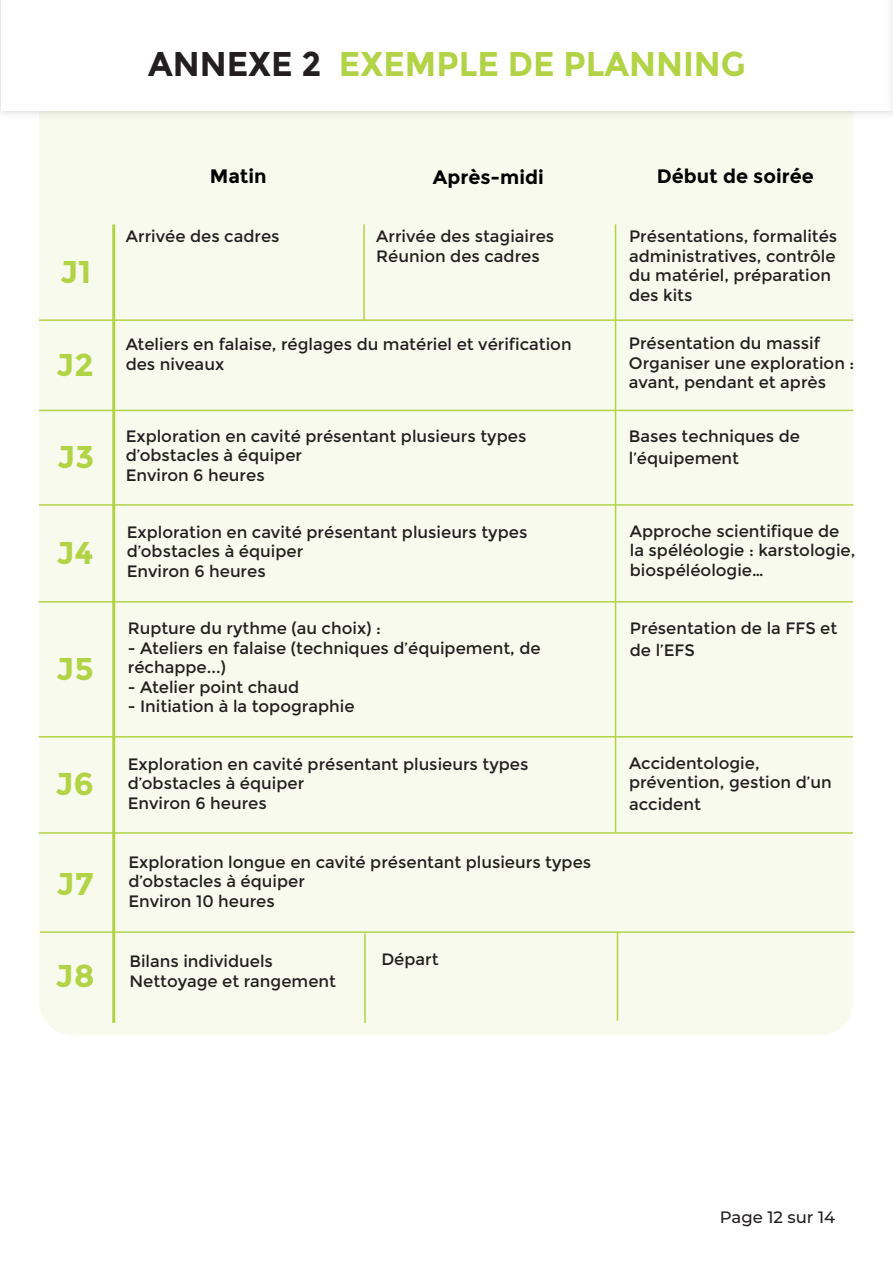
<style>
.page{position:relative;width:893px;height:1263px;background:#fff}
.page>*{position:absolute;margin:0;border:0;box-sizing:border-box;transform-origin:0 0}
.t1{font:700 34.35px "Montserrat";color:#b3d347;scale:.96 1}
.t2{font:700 31.5px "Montserrat";color:#b3d347;scale:1.04 1}
.t3{font:700 19.5px "Montserrat";color:#000}
.t4{font:16.5px/19.5px "Montserrat";color:#231f20}
.t5{font:500 16.5px "Montserrat";color:#231f20}
.s1{color:#231f20}
</style>
<div class="page">
<div style="left:39px;top:82px;width:814px;height:953px;background:#f7faec;border-radius:34px"></div>
<div style="left:0;top:0;width:893px;height:120px;background:#231f20;opacity:.2"></div>
<div style="left:1px;top:0;width:892px;height:111px;background:#fff"></div>
<hr style="left:112px;top:224px;width:3px;height:799px;background:#b3d347">
<hr style="left:363px;top:224px;width:2px;height:97px;background:#b3d347">
<hr style="left:615px;top:224px;width:1px;height:608px;background:#b3d347">
<hr style="left:39px;top:319px;width:814px;height:2px;background:#b3d347">
<hr style="left:39px;top:410px;width:814px;height:1px;background:#b3d347">
<hr style="left:39px;top:504px;width:814px;height:2px;background:#b3d347">
<hr style="left:39px;top:736px;width:814px;height:1px;background:#b3d347">
<hr style="left:364px;top:933px;width:2px;height:90px;background:#b3d347">
<hr style="left:39px;top:601px;width:814px;height:2px;background:#b3d347">
<hr style="left:39px;top:832px;width:814px;height:2px;background:#b3d347">
<hr style="left:40px;top:931px;width:814px;height:2px;background:#b3d347">
<hr style="left:617px;top:931px;width:1px;height:90px;background:#b3d347">
<div style="left:886px;top:0;width:7px;height:119px;background:#f9f9f9"></div>
<p class="t1" style="left:148px;top:44px;width:624px"><span class="s1">ANNEXE 2</span> EXEMPLE DE PLANNING</p>
<p class="t2" style="left:60px;top:253px;width:32px">J1</p>
<p class="t2" style="left:56px;top:346px;width:38px">J2</p>
<p class="t2" style="left:57px;top:438px;width:38px">J3</p>
<p class="t2" style="left:56px;top:534px;width:38px">J4</p>
<p class="t2" style="left:56px;top:650px;width:38px">J5</p>
<p class="t2" style="left:55px;top:765px;width:39px">J6</p>
<p class="t2" style="left:56px;top:865px;width:37px">J7</p>
<p class="t2" style="left:55px;top:957px;width:39px">J8</p>
<p class="t3" style="left:210px;top:165px;width:58px">Matin</p>
<p class="t3" style="left:433px;top:165px;width:112px">Après-midi</p>
<p class="t3" style="left:657px;top:165px;width:159px">Début de soirée</p>
<p class="t4" style="left:126px;top:227px;width:155px">Arrivée des cadres</p>
<p class="t4" style="left:376px;top:227px;width:179px">Arrivée des stagiaires</p>
<p class="t4" style="left:376px;top:246px;width:165px">Réunion des cadres</p>
<p class="t4" style="left:629px;top:227px;width:210px">Présentations, formalités administratives, contrôle</p>
<p class="t4" style="left:629px;top:266px;width:204px">du matériel, préparation</p>
<p class="t4" style="left:629px;top:285px;width:65px">des kits</p>
<p class="t4" style="left:126px;top:335px;width:447px">Ateliers en falaise, réglages du matériel et vérification des niveaux</p>
<p class="t4" style="left:629px;top:334px;width:193px">Présentation du massif</p>
<p class="t4" style="left:629px;top:353px;width:227px">Organiser une exploration : avant, pendant et après</p>
<p class="t4" style="left:126px;top:426px;width:402px">Exploration en cavité présentant plusieurs types</p>
<p class="t4" style="left:126px;top:446px;width:178px">d’obstacles à équiper</p>
<p class="t4" style="left:126px;top:465px;width:140px">Environ 6 heures</p>
<p class="t4" style="left:127px;top:522px;width:402px">Exploration en cavité présentant plusieurs types</p>
<p class="t4" style="left:127px;top:542px;width:178px">d’obstacles à équiper</p>
<p class="t4" style="left:127px;top:561px;width:140px">Environ 6 heures</p>
<p class="t4" style="left:128px;top:619px;width:255px">Rupture du rythme (au choix) :</p>
<p class="t4" style="left:128px;top:638px;width:414px">- Ateliers en falaise (techniques d’équipement, de</p>
<p class="t4" style="left:128px;top:658px;width:100px">réchappe...)</p>
<p class="t4" style="left:128px;top:677px;width:173px">- Atelier point chaud</p>
<p class="t4" style="left:128px;top:697px;width:228px">- Initiation à la topographie</p>
<p class="t4" style="left:128px;top:754px;width:402px">Exploration en cavité présentant plusieurs types</p>
<p class="t4" style="left:128px;top:774px;width:178px">d’obstacles à équiper</p>
<p class="t4" style="left:128px;top:793px;width:140px">Environ 6 heures</p>
<p class="t4" style="left:128px;top:852px;width:464px">Exploration longue en cavité présentant plusieurs types d’obstacles à équiper</p>
<p class="t4" style="left:128px;top:891px;width:148px">Environ 10 heures</p>
<p class="t4" style="left:129px;top:952px;width:145px">Bilans individuels</p>
<p class="t4" style="left:129px;top:971px;width:208px">Nettoyage et rangement</p>
<p class="t4" style="left:381px;top:950px;width:59px">Départ</p>
<p class="t4" style="left:629px;top:426px;width:173px">Bases techniques de</p>
<p class="t4" style="left:629px;top:448px;width:112px">l’équipement</p>
<p class="t4" style="left:630px;top:521px;width:227px">Approche scientifique de la spéléologie : karstologie, biospéléologie…</p>
<p class="t4" style="left:630px;top:618px;width:209px;line-height:21.6px">Présentation de la FFS et de l’EFS</p>
<p class="t4" style="left:629px;top:753px;width:132px">Accidentologie,</p>
<p class="t4" style="left:629px;top:772px;width:204px;line-height:21.6px">prévention, gestion d’un accident</p>
<p class="t5" style="left:720px;top:1205px;width:117px">Page 12 sur 14</p>
</div>
